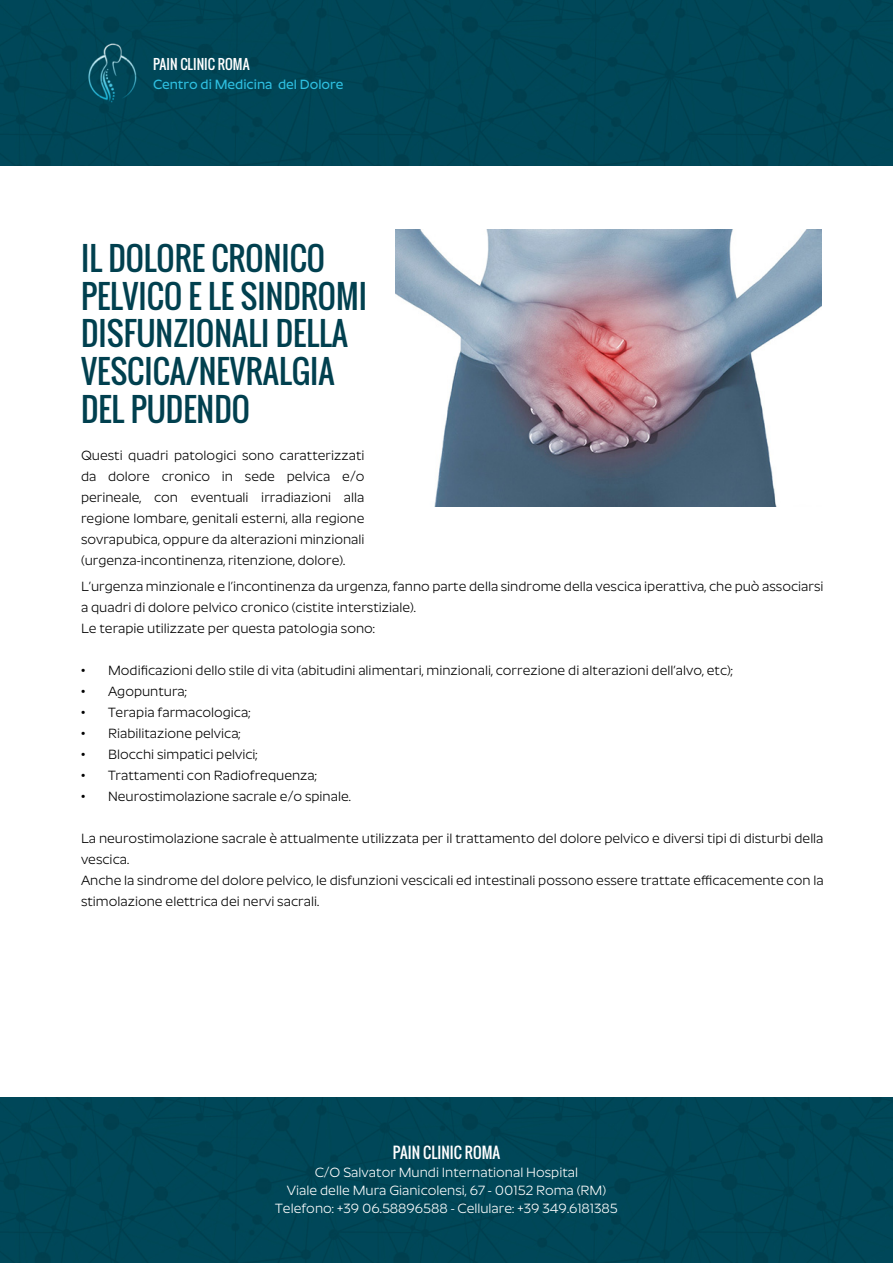
<style>
.page{position:relative;width:893px;height:1263px;background:#fff}
.page>*{position:absolute;margin:0;border:0;box-sizing:border-box;transform-origin:0 0}
.t1{font:31.5px/37.8px "Oswald";color:#01404f}
.t2{font:15px "Oswald";color:#fff}
.t3{font:13.5px/21px "Roundo";color:#000}
.t4{font:13.5px/18px "Roundo";color:#fff;text-align:center}
.t5{font:500 13.5px "Roundo";color:#2ec0e1}
.t6{font:13.5px "Oswald";color:#fff}
</style>
<div class="page">
<div style="left:0;top:0;width:893px;height:166px;background:#004758"></div>
<div style="left:0;top:1097px;width:893px;height:166px;background:#004758"></div>
<img style="left:73px;top:34px;width:70px;height:88px">
<img style="left:396px;top:230px;width:425px;height:276px">
<p class="t6" style="left:153px;top:54px;width:98px">PAIN CLINIC ROMA</p>
<p class="t5" style="left:153px;top:76px;width:192px">Centro di Medicina del Dolore</p>
<h1 class="t1" style="left:81px;top:239px;width:288px">IL DOLORE CRONICO<br>PELVICO E LE SINDROMI<br>DISFUNZIONALI DELLA<br>VESCICA/NEVRALGIA<br>DEL PUDENDO</h1>
<p class="t3" style="left:81px;top:446px;width:285px;text-align:justify">Questi quadri patologici sono caratterizzati da dolore cronico in sede pelvica e/o perineale, con eventuali irradiazioni alla regione lombare, genitali esterni, alla regione sovrapubica, oppure da alterazioni minzionali (urgenza-incontinenza, ritenzione, dolore).</p>
<p class="t3" style="left:81px;top:576px;width:744px">L’urgenza minzionale e l’incontinenza da urgenza, fanno parte della sindrome della vescica iperattiva, che può associarsi a quadri di dolore pelvico cronico (cistite interstiziale).<br>Le terapie utilizzate per questa patologia sono:</p>
<p class="t3" style="left:81px;top:660px;width:653px">• Modificazioni dello stile di vita (abitudini alimentari, minzionali, correzione di alterazioni dell’alvo, etc);</p>
<p class="t3" style="left:81px;top:681px;width:108px">• Agopuntura;</p>
<p class="t3" style="left:81px;top:702px;width:171px">• Terapia farmacologica;</p>
<p class="t3" style="left:81px;top:723px;width:161px">• Riabilitazione pelvica;</p>
<p class="t3" style="left:81px;top:744px;width:178px">• Blocchi simpatici pelvici;</p>
<p class="t3" style="left:81px;top:765px;width:237px">• Trattamenti con Radiofrequenza;</p>
<p class="t3" style="left:81px;top:786px;width:271px">• Neurostimolazione sacrale e/o spinale.</p>
<p class="t3" style="left:81px;top:828px;width:744px">La neurostimolazione sacrale è attualmente utilizzata per il trattamento del dolore pelvico e diversi tipi di disturbi della vescica.<br>Anche la sindrome del dolore pelvico, le disfunzioni vescicali ed intestinali possono essere trattate efficacemente con la stimolazione elettrica dei nervi sacrali.</p>
<p class="t2" style="left:393px;top:1141px;width:109px">PAIN CLINIC ROMA</p>
<p class="t4" style="left:275px;top:1164px;width:344px">C/O Salvator Mundi International Hospital<br>Viale delle Mura Gianicolensi, 67 - 00152 Roma (RM)<br>Telefono: +39 06.58896588 - Cellulare: +39 349.6181385</p>
</div>
